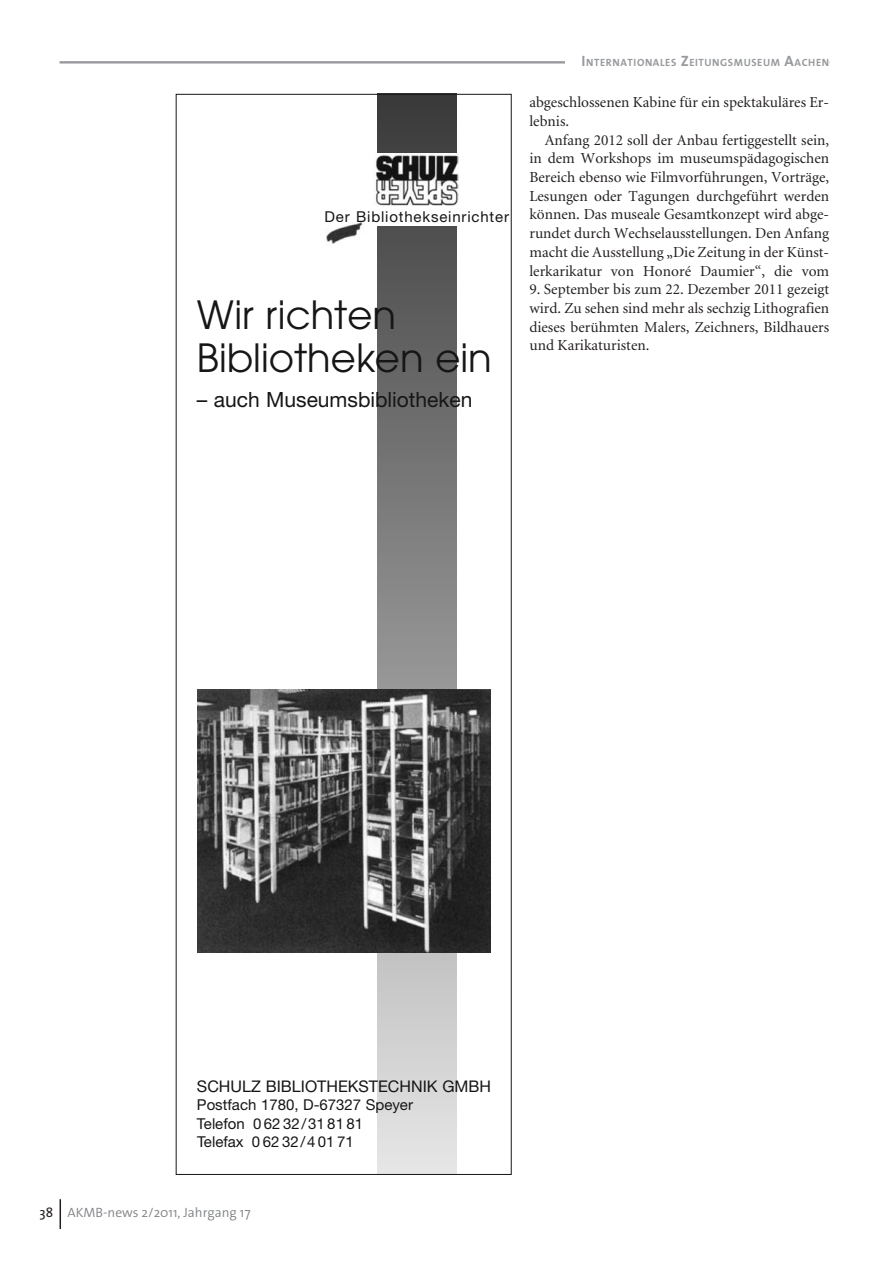
<style>
.page{position:relative;width:893px;height:1263px;background:#fff}
.page>*{position:absolute;margin:0;border:0;box-sizing:border-box;transform-origin:0 0}
.t1{font:38.7px/43.5px "Avant Garde Book OV YOMMPA";color:#161616}
.t2{font:21px "Helvetica Neue Roman OV XOMMPA";color:#161616}
.t3{font:16.05px "Helvetica Neue Roman OV XOMMPA";color:#161616}
.t4{font:15.3px/18.8px "Minion";color:#231f20;text-align:justify}
.t5{font:15px/18.3px "Helvetica Neue Roman OV XOMMPA";color:#161616}
.t6{font:15px "Helvetica Neue Roman OV XOMMPA";letter-spacing:.055em;color:#161616}
.t7{font:300 13.5px "The Sans B4";color:#808285}
.t8{font:700 10.5px "The Sans B7";letter-spacing:.055em;color:#989a9d}
.s1{font-size:15px}
.s2{font-family:"The Mix";font-weight:400;color:#231f20}
.s3{font-family:"The Mix"}
</style>
<div class="page">
<hr style="left:60px;top:61px;width:769px;height:3px;background:#989a9d">
<hr style="left:60px;top:1199px;width:1px;height:30px;background:#231f20">
<div style="left:566px;top:52px;width:263px;height:17px;background:#fff"></div>
<svg style="left:378px;top:96px;width:78px;height:1077px;background:#8c8c8c"></svg>
<div style="left:373px;top:153px;width:85px;height:73px;background:#fff"></div>
<img style="left:375px;top:153px;width:83px;height:53px">
<img style="left:197px;top:689px;width:293px;height:264px">
<img style="left:326px;top:223px;width:37px;height:21px">
<p class="t6" style="left:325px;top:207px;width:186px">Der Bibliothekseinrichter</p>
<h1 class="t1" style="left:197px;top:293px;width:296px">Wir richten<br>Bibliotheken ein</h1>
<h2 class="t2" style="left:197px;top:387px;width:277px">– auch Museumsbibliotheken</h2>
<p class="t8" style="left:582px;top:57px;width:249px"><span class="s1">I</span> NTERNATIONALES <span class="s1">Z</span>EITU NGSMUSEUM <span class="s1">A</span>ACHEN</p>
<p class="t4" style="left:529px;top:93px;width:301px">abgeschlossenen Kabine für ein spektakuläres Er&shy;lebnis.</p>
<p class="t4" style="left:529px;top:131px;width:301px;text-indent:15px">Anfang 2012 soll der Anbau fertiggestellt sein, in dem Workshops im museumspädagogischen Bereich ebenso wie Filmvorführungen, Vorträge, Lesungen oder Tagungen durchgeführt werden können. Das museale Gesamtkonzept wird abge&shy;rundet durch Wechselausstellungen. Den Anfang macht die Ausstellung „Die Zeitung in der Künst&shy;lerkarikatur von Honoré Daumier“, die vom</p>
<p class="t4" style="left:529px;top:281px;width:301px">9. September bis zum 22. Dezember 2011 gezeigt wird. Zu sehen sind mehr als sechzig Lithografien dieses berühmten Malers, Zeichners, Bildhauers und Karikaturisten.</p>
<p class="t3" style="left:197px;top:1077px;width:296px">SCHULZ BIBLIOTHEKSTECHNIK GMBH</p>
<p class="t5" style="left:197px;top:1095px;width:218px">Postfach 1780, D-67327 Speyer<br>Telefon 0 62 32/31 81 81<br>Telefax 0 62 32/4 01 71</p>
<p class="t7" style="left:39px;top:1205px;width:213px"><span class="s2">38</span> AKMB-news <span class="s3">2/2011</span>, Jahrgang <span class="s3">17</span></p>
</div>
